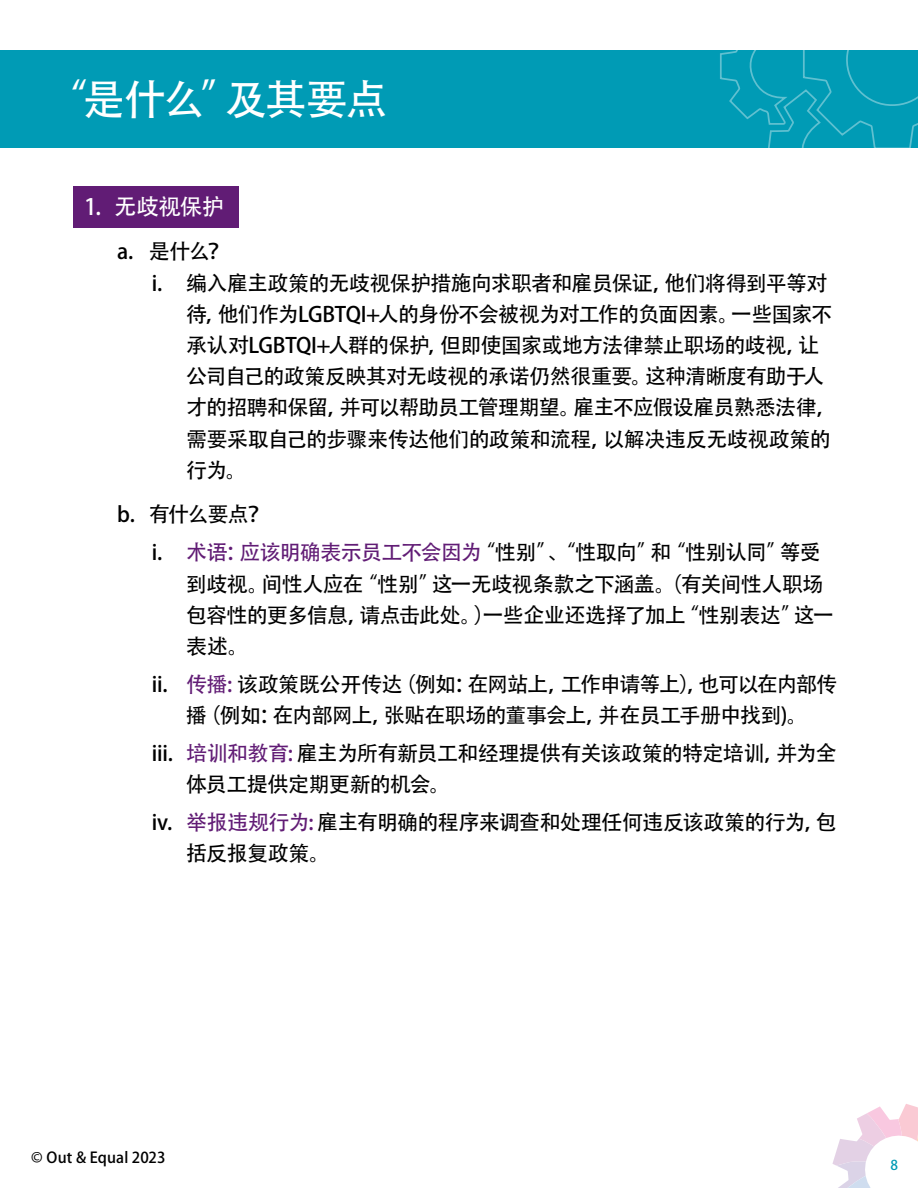
<style>
.page{position:relative;width:918px;height:1188px;background:#fff}
.page>*{position:absolute;margin:0;border:0;box-sizing:border-box;transform-origin:0 0}
.t1{font:42px "Adobe Heiti Std";letter-spacing:-.045em;color:#fff}
.t2{font:22.5px "Adobe Heiti Std";letter-spacing:-.03em;color:#fff}
.t3{font:21px/31.2px "Adobe Heiti Std";letter-spacing:-.035em;color:#000}
.t4{font:15px "Adobe Heiti Std";letter-spacing:.01em;color:#000}
.t5{font:13.5px "Adobe Heiti Std";color:#009bb5}
.s1{color:#611c75}
</style>
<div class="page">
<div style="left:73px;top:186px;width:166px;height:41px;background:#611c75"></div>
<div style="left:0;top:50px;width:918px;height:97px;background:#009bb5"></div>
<svg style="left:720px;top:50px;width:198px;height:97px"></svg>
<svg style="left:832px;top:1104px;width:86px;height:84px"></svg>
<h1 class="t1" style="left:45px;top:74px;width:344px">“是什么”及其要点</h1>
<p class="t2" style="left:84px;top:193px;width:141px">1. 无歧视保护</p>
<p class="t3" style="left:117px;top:237px;width:113px">a. 是什么？</p>
<p class="t3" style="left:152px;top:268px;width:677px">i. 编入雇主政策的无歧视保护措施向求职者和雇员保证，他们将得到平等对</p>
<p class="t3" style="left:186px;top:299px;width:648px">待，他们作为LGBTQI+人的身份不会被视为对工作的负面因素。一些国家不</p>
<p class="t3" style="left:186px;top:330px;width:634px">承认对LGBTQI+人群的保护，但即使国家或地方法律禁止职场的歧视，让</p>
<p class="t3" style="left:186px;top:361px;width:640px">公司自己的政策反映其对无歧视的承诺仍然很重要。这种清晰度有助于人</p>
<p class="t3" style="left:186px;top:393px;width:652px">才的招聘和保留，并可以帮助员工管理期望。雇主不应假设雇员熟悉法律，</p>
<p class="t3" style="left:186px;top:424px;width:646px">需要采取自己的步骤来传达他们的政策和流程，以解决违反无歧视政策的</p>
<p class="t3" style="left:186px;top:455px;width:62px">行为。</p>
<p class="t3" style="left:152px;top:496px;width:671px;line-height:38px;text-indent:-35px">b. 有什么要点？<br>i. <span class="s1">术语：应该明确表示员工不会因为</span>“性别”、“性取向”和“性别认同”等受</p>
<p class="t3" style="left:186px;top:569px;width:649px">到歧视。间性人应在“性别”这一无歧视条款之下涵盖。（有关间性人职场包容性的更多信息，请点击此处。)一些企业还选择了加上“性别表达”这一表述。</p>
<p class="t3" style="left:152px;top:669px;width:687px;text-align:center">ii. <span class="s1">传播:</span> 该政策既公开传达（例如：在网站上，工作申请等上)，也可以在内部传播（例如：在内部网上，张贴在职场的董事会上，并在员工手册中找到)。</p>
<p class="t3" style="left:186px;top:738px;width:652px;text-indent:-35px">iii. <span class="s1">培训和教育:</span> 雇主为所有新员工和经理提供有关该政策的特定培训，并为全体员工提供定期更新的机会。</p>
<p class="t3" style="left:186px;top:807px;width:652px;text-indent:-35px">iv. <span class="s1">举报违规行为:</span> 雇主有明确的程序来调查和处理任何违反该政策的行为，包括反报复政策。</p>
<p class="t4" style="left:31px;top:1149px;width:136px">© Out &amp; Equal 2023</p>
<p class="t5" style="left:890px;top:1157px;width:9px">8</p>
</div>
